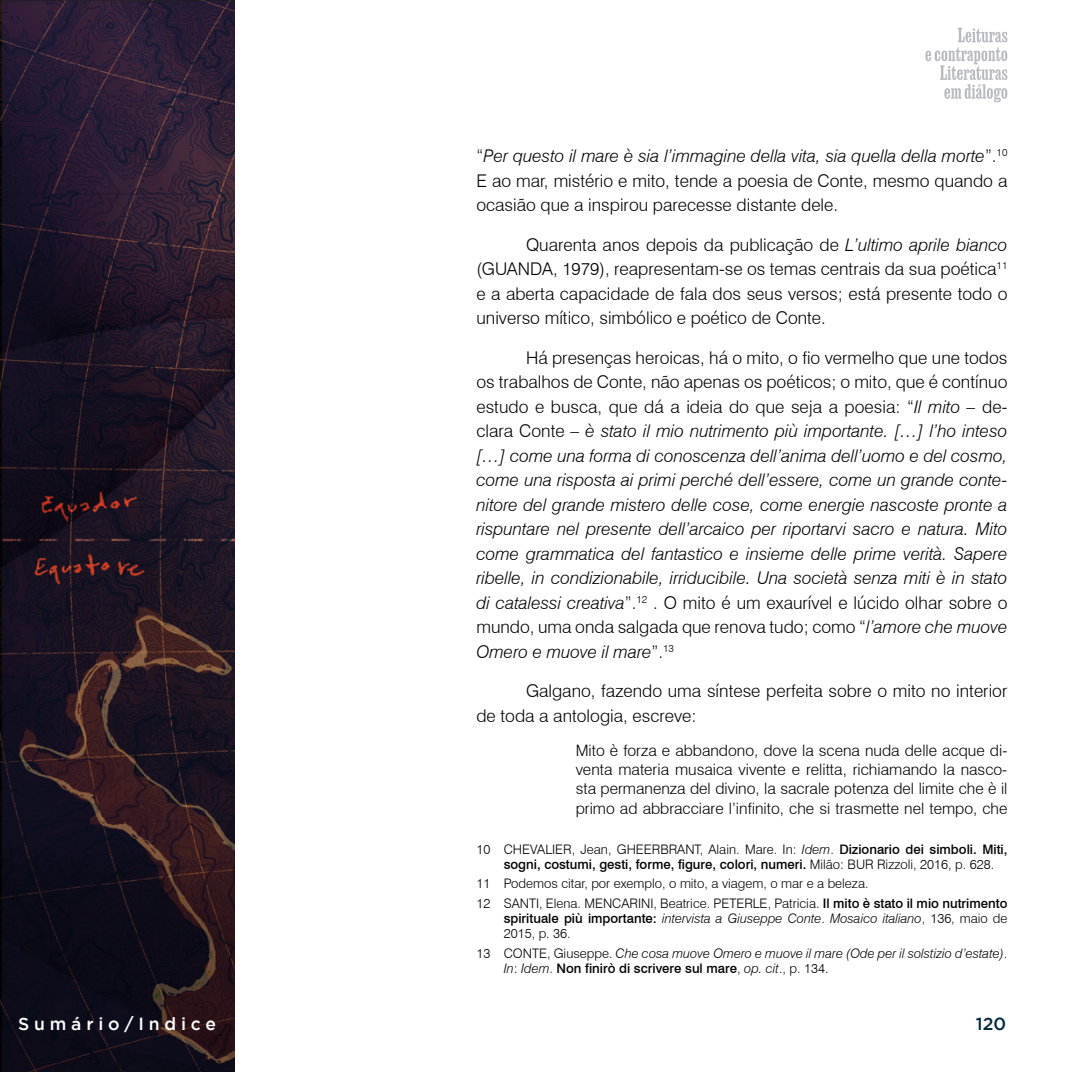
<style>
.page{position:relative;width:1072px;height:1072px;background:#fff}
.page>*{position:absolute;margin:0;border:0;box-sizing:border-box;transform-origin:0 0}
.t1{font:italic 300 17.5px/24.5px "Swiss 721 BT";color:#000;text-align:justify}
.t2{font:300 17.5px/24.5px "Swiss 721 BT";color:#000;text-align:justify}
.t3{font:500 17.5px "Gotham";letter-spacing:.275em;color:#fff}
.t4{font:500 17.5px "Gotham";color:#002940}
.t5{font:300 15.75px/19.2px "Swiss 721 BT";color:#000;text-align:justify}
.t6{font:italic 300 13.12px/14.9px "Swiss 721 BT";color:#000}
.t7{font:500 13.12px/14.9px "Swiss 721 BT";color:#000}
.t8{font:300 13.12px/19.8px "Swiss 721 BT";color:#000}
.s1{font-style:italic}
.s2{font-style:normal}
.s3{font-weight:300}
.s4{font-weight:300;font-style:italic}
.s5{font-weight:500}
.s6{font-weight:500;font-style:normal}
</style>
<div class="page">
<img style="left:0;top:0;width:234px;height:1071px">
<svg style="left:925px;top:28px;width:82px;height:74px"></svg>
<p class="t2" style="left:476px;top:144px;width:532px">“<span class="s1">Per questo il mare è sia l’immagine della vita, sia quella della morte</span>”.<sup>10<br></sup>E ao mar, mistério e mito, tende a poesia de Conte, mesmo quando a ocasião que a inspirou parecesse distante dele.</p>
<p class="t2" style="left:476px;top:232px;width:532px;text-indent:50px">Quarenta anos depois da publicação de <span class="s1">L’ultimo aprile bianco </span>(GUANDA, 1979), reapresentam-se os temas centrais da sua poética<sup>11 </sup>e a aberta capacidade de fala dos seus versos; está presente todo o universo mítico, simbólico e poético de Conte.</p>
<p class="t1" style="left:476px;top:345px;width:532px;text-indent:50px"><span class="s2">Há presenças heroicas, há o mito, o fio vermelho que une todos os trabalhos de Conte, não apenas os poéticos; o mito, que é contínuo estudo e busca, que dá a ideia do que seja a poesia: “</span>Il mito – <span class="s2">de&shy;clara Conte</span> – è stato il mio nutrimento più importante. […] l’ho inteso […] come una forma di conoscenza dell’anima dell’uomo e del cosmo, come una risposta ai primi perché dell’essere, come un grande conte&shy;nitore del grande mistero delle cose, come energie nascoste pronte a rispuntare nel presente dell’arcaico per riportarvi sacro e natura. Mito come grammatica del fantastico e insieme delle prime verità. Sapere ribelle, in condizionabile, irriducibile. Una società senza miti è in stato di catalessi creativa<span class="s2">”.</span><sup>12</sup> <span class="s2">. O mito é um exaurível e lúcido olhar sobre o mundo, uma onda salgada que renova tudo; como “</span>l’amore che muove Omero e muove il mare<span class="s2">”.</span><sup>13</sup></p>
<p class="t2" style="left:476px;top:678px;width:532px;text-indent:50px">Galgano, fazendo uma síntese perfeita sobre o mito no interior de toda a antologia, escreve:</p>
<p class="t5" style="left:575px;top:740px;width:433px">Mito è forza e abbandono, dove la scena nuda delle acque di&shy;venta materia musaica vivente e relitta, richiamando la nasco&shy;sta permanenza del divino, la sacrale potenza del limite che è il primo ad abbracciare l’infinito, che si trasmette nel tempo, che</p>
<p class="t7" style="left:504px;top:841px;width:505px;text-indent:-27px"><span class="s3">10 CHEVALIER, Jean, GHEERBRANT, Alain. Mare. In:</span> <span class="s4">Idem</span><span class="s3">.</span> Dizionario dei simboli. Miti, sogni, costumi, gesti, forme, figure, colori, numeri. <span class="s3">Milão: BUR Rizzoli, 2016, p. 628.</span></p>
<p class="t8" style="left:476px;top:873px;width:532px">11 Podemos citar, por exemplo, o mito, a viagem, o mar e a beleza.<br>12 SANTI, Elena. MENCARINI, Beatrice. PETERLE, Patricia. <span class="s5">Il mito è stato il mio nutrimento</span></p>
<p class="t6" style="left:504px;top:910px;width:505px"><span class="s6">spirituale più importante:</span> intervista a Giuseppe Conte<span class="s2">.</span> Mosaico italiano<span class="s2">, 136, maio de<br>2015, p. 36.</span></p>
<p class="t6" style="left:504px;top:945px;width:505px;text-indent:-27px"><span class="s2">13 CONTE, Giuseppe.</span> Che cosa muove Omero e muove il mare (Ode per il solstizio d’estate)<span class="s2">.<br></span>In<span class="s2">:</span> Idem<span class="s2">.</span> <span class="s6">Non finirò di scrivere sul mare</span><span class="s2">,</span> op. cit<span class="s2">., p. 134.</span></p>
<p class="t3" style="left:18px;top:1014px;width:199px">Sumário/Indice</p>
<p class="t4" style="left:975px;top:1014px;width:32px">120</p>
</div>
